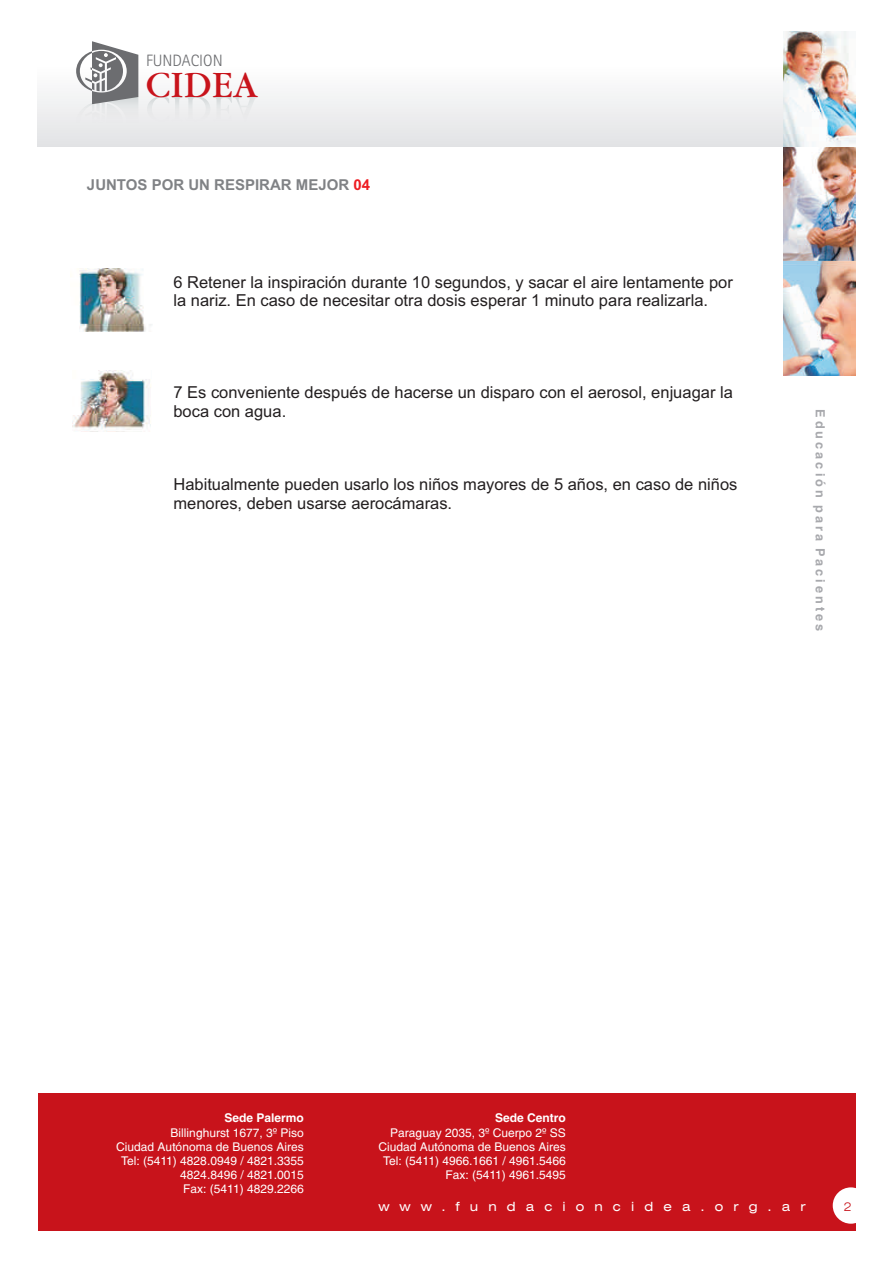
<style>
.page{position:relative;width:893px;height:1263px;background:#fff}
.page>*{position:absolute;margin:0;border:0;box-sizing:border-box;transform-origin:0 0}
.t1{font:36px "Garamond Itc T";color:#c8131b}
.t2{font:16.5px/18.5px "Arial";color:#231f20}
.t3{font:300 16.5px "BB Rotis Sans Serif";color:#6c6d70}
.t4{font:700 15px "Arial";color:#808285}
.t5{font:expanded 12.75px "Swiss 721 BT";letter-spacing:.795em;color:#fff}
.t6{font:700 12.75px "Switzerland";letter-spacing:.24em;color:#a8a9ad}
.t7{font:12px/14.1px "Switzerland";color:#fff;text-align:right}
.t8{font:700 12px "Switzerland";color:#fff}
.t9{font:300 expanded 12px "Swiss 721 BT";color:#c8131b}
.s1{color:#ee1d23}
</style>
<div class="page">
<div style="left:38px;top:66px;width:817px;height:80px;background:linear-gradient(to bottom,#fefefe,#e2e3e5)"></div>
<img style="left:76px;top:94px;width:93px;height:29px">
<svg style="left:76px;top:41px;width:62px;height:63px"></svg>
<div style="left:38px;top:1093px;width:817px;height:138px;background:#c8131b"></div>
<div style="left:833px;top:1187px;width:36px;height:37px;background:#fff;border-radius:50%"></div>
<img style="left:784px;top:32px;width:71px;height:344px">
<img style="left:79px;top:269px;width:73px;height:62px">
<img style="left:72px;top:371px;width:79px;height:60px">
<p class="t3" style="left:146px;top:53px;width:78px">FUNDACION</p>
<h1 class="t1" style="left:145px;top:64px;width:113px">CIDEA</h1>
<p class="t4" style="left:87px;top:179px;width:285px">JUNTOS POR UN RESPIRAR MEJOR <span class="s1">04</span></p>
<p class="t2" style="left:173px;top:274px;width:561px">6 Retener la inspiración durante 10 segundos, y sacar el aire lentamente por la nariz. En caso de necesitar otra dosis esperar 1 minuto para realizarla.</p>
<p class="t2" style="left:173px;top:385px;width:561px">7 Es conveniente después de hacerse un disparo con el aerosol, enjuagar la boca con agua.</p>
<p class="t2" style="left:173px;top:477px;width:566px">Habitualmente pueden usarlo los niños mayores de 5 años, en caso de niños menores, deben usarse aerocámaras.</p>
<p class="t6" style="left:828px;top:409px;width:224px;rotate:90deg">Educación para Pacientes</p>
<p class="t8" style="left:224px;top:1111px;width:81px">Sede Palermo</p>
<p class="t7" style="left:116px;top:1127px;width:189px">Billinghurst 1677, 3º Piso<br>Ciudad Autónoma de Buenos Aires<br>Tel: (5411) 4828.0949 / 4821.3355<br>4824.8496 / 4821.0015<br>Fax: (5411) 4829.2266</p>
<p class="t8" style="left:495px;top:1111px;width:72px">Sede Centro</p>
<p class="t7" style="left:378px;top:1127px;width:189px">Paraguay 2035, 3º Cuerpo 2º SS<br>Ciudad Autónoma de Buenos Aires<br>Tel: (5411) 4966.1661 / 4961.5466<br>Fax: (5411) 4961.5495</p>
<p class="t5" style="left:378px;top:1201px;width:429px">www.fundacioncidea.org.ar</p>
<p class="t9" style="left:844px;top:1201px;width:9px">2</p>
</div>
